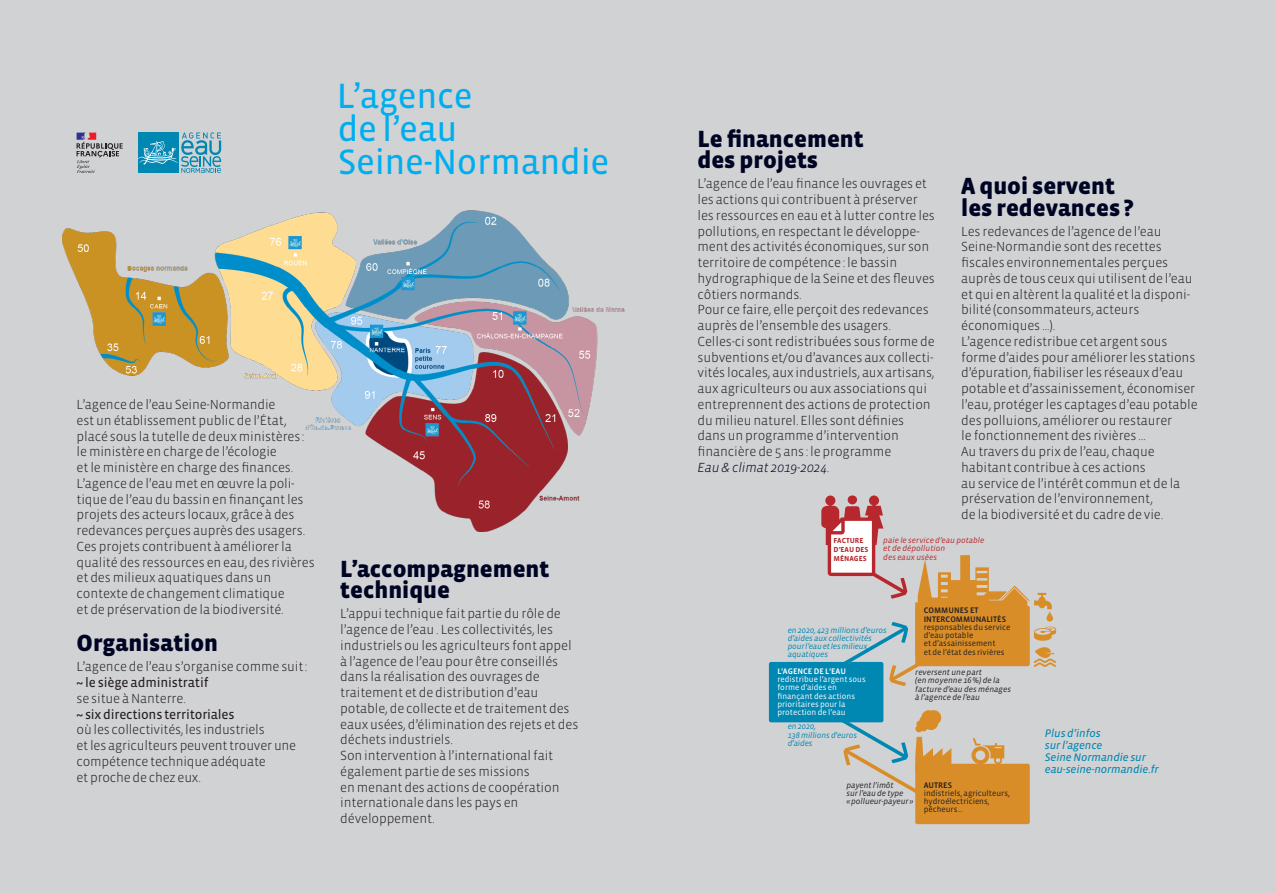
<style>
.page{position:relative;width:1276px;height:893px;background:#fff}
.page>*{position:absolute;margin:0;border:0;box-sizing:border-box;transform-origin:0 0}
.texte{font:36px "Vista Sans OT";letter-spacing:-.01em;color:#00aeef}
.inter{font:900 24px/21.8px "Vista Sans OT";color:#000424}
.texte_agence{font:300 13.5px/15.8px "Vista Sans OT";letter-spacing:-.01em;color:#231f20}
.texte_agence-2{font:13.5px/15.8px "Vista Sans OT";letter-spacing:-.01em;color:#231f20}
.légende{font:italic 11.25px/12px "Vista Sans OT";letter-spacing:-.01em;color:#0087b2}
.texte-2{font:8.25px/8.2px "Vista Sans OT";color:#231f20}
.texte-3{font:italic 8.25px/8.2px "Vista Sans OT";color:#231f20}
.texte-4{font:italic 8.25px/8.2px "Vista Sans OT";letter-spacing:-.01em;color:#0087b2}
.texte-5{font:8.25px/8.2px "Vista Sans OT";color:#fff}
.texte-6{font:italic 8.25px "Vista Sans OT";color:#b7282e}
.texte-7{font:500 8.25px "Vista Sans OT";color:#231f20}
.texte-8{font:700 7.5px "Vista Sans OT";color:#b7282e}
.s1{font-weight:300}
.s2{font-weight:400}
.s3{font-style:italic;color:#000424}
.s4{font-weight:500}
</style>
<div class="page">
<div style="left:638px;top:0;width:638px;height:893px;background:#d1d2d4"></div>
<div style="left:0;top:0;width:638px;height:893px;background:#d1d2d4"></div>
<img style="left:63px;top:210px;width:562px;height:321px">
<svg style="left:971px;top:738px;width:33px;height:26px"></svg>
<svg style="left:814px;top:703px;width:137px;height:90px"></svg>
<svg style="left:814px;top:495px;width:242px;height:191px"></svg>
<div style="left:915px;top:764px;width:114px;height:60px;background:#d98d28;border-radius:2px"></div>
<div style="left:915px;top:606px;width:114px;height:60px;background:#d98d28;border-radius:2px"></div>
<div style="left:769px;top:662px;width:114px;height:60px;background:#0087b2;border-radius:2px"></div>
<div style="left:832px;top:535px;width:38px;height:29px;background:#fff"></div>
<svg style="left:77px;top:133px;width:46px;height:40px"></svg>
<svg style="left:138px;top:132px;width:83px;height:41px"></svg>
<p class="texte" style="left:337px;top:77px;width:137px">L’agence</p>
<p class="texte" style="left:338px;top:110px;width:121px">de l’eau</p>
<p class="texte" style="left:338px;top:143px;width:273px">Seine-Normandie</p>
<p class="texte_agence" style="left:77px;top:397px;width:229px">L’agence de l’eau Seine-Normandie<br>est un établissement public de l’État, placé sous la tutelle de deux ministères: le ministère en charge de l’écologie<br>et le ministère en charge des finances.</p>
<p class="texte_agence" style="left:77px;top:476px;width:240px">L’agence de l’eau met en œuvre la poli&shy;tique de l’eau du bassin en finançant les projets des acteurs locaux, grâce à des redevances perçues auprès des usagers.<br>Ces projets contribuent à améliorer la qualité des ressources en eau, des rivières et des milieux aquatiques dans un contexte de changement climatique<br>et de préservation de la biodiversité.</p>
<p class="inter" style="left:77px;top:633px;width:143px">Organisation</p>
<p class="texte_agence" style="left:77px;top:659px;width:232px">L’agence de l’eau s’organise comme suit:</p>
<p class="texte_agence-2" style="left:77px;top:675px;width:133px">~ le siège administratif <span class="s1">se situe à Nanterre.</span></p>
<p class="texte_agence" style="left:77px;top:706px;width:221px"><span class="s2">~ six directions territoriales<br></span>où les collectivités, les industriels<br>et les agriculteurs peuvent trouver une compétence technique adéquate<br>et proche de chez eux.</p>
<p class="inter" style="left:340px;top:558px;width:211px">L’accompagnement technique</p>
<p class="texte_agence" style="left:340px;top:606px;width:240px">L’appui technique fait partie du rôle de l’agence de l’eau . Les collectivités, les industriels ou les agriculteurs font appel à l’agence de l’eau pour être conseillés dans la réalisation des ouvrages de traitement et de distribution d’eau potable, de collecte et de traitement des eaux usées, d’élimination des rejets et des déchets industriels.</p>
<p class="texte_agence" style="left:340px;top:748px;width:221px">Son intervention à l’international fait également partie de ses missions<br>en menant des actions de coopération internationale dans les pays en développement.</p>
<p class="inter" style="left:697px;top:128px;width:168px">Le financement des projets</p>
<p class="texte_agence" style="left:697px;top:176px;width:239px">L’agence de l’eau finance les ouvrages et les actions qui contribuent à préserver les ressources en eau et à lutter contre les pollutions, en respectant le développe&shy;ment des activités économiques, sur son territoire de compétence: le bassin hydrographique de la Seine et des fleuves côtiers normands.</p>
<p class="texte_agence" style="left:697px;top:302px;width:239px">Pour ce faire, elle perçoit des redevances auprès de l’ensemble des usagers.<br>Celles-ci sont redistribuées sous forme de subventions et/ou d’avances aux collecti&shy;vités locales, aux industriels, aux artisans, aux agriculteurs ou aux associations qui entreprennent des actions de protection du milieu naturel. Elles sont définies dans un programme d’intervention financière de 5 ans: le programme<br><span class="s3">Eau &amp; climat 2019-2024</span>.</p>
<p class="inter" style="left:961px;top:175px;width:174px">A quoi servent les redevances ?</p>
<p class="texte_agence" style="left:961px;top:223px;width:233px">Les redevances de l’agence de l’eau Seine-Normandie sont des recettes fiscales environnementales perçues auprès de tous ceux qui utilisent de l’eau et qui en altèrent la qualité et la disponi&shy;bilité (consommateurs, acteurs économiques …).</p>
<p class="texte_agence" style="left:961px;top:334px;width:238px">L’agence redistribue cet argent sous forme d’aides pour améliorer les stations d’épuration, fiabiliser les réseaux d’eau potable et d’assainissement, économiser l’eau, protéger les captages d’eau potable des polluions, améliorer ou restaurer<br>le fonctionnement des rivières …</p>
<p class="texte_agence" style="left:961px;top:444px;width:221px">Au travers du prix de l’eau, chaque habitant contribue à ces actions<br>au service de l’intérêt commun et de la préservation de l’environnement,<br>de la biodiversité et du cadre de vie.</p>
<p class="texte-8" style="left:833px;top:537px;width:31px">FACTURE</p>
<p class="texte-8" style="left:833px;top:546px;width:36px">D’EAU DES</p>
<p class="texte-8" style="left:833px;top:555px;width:35px">MÉNAGES</p>
<p class="texte-6" style="left:883px;top:536px;width:103px">paie le service d’eau potable</p>
<p class="texte-6" style="left:883px;top:544px;width:63px">et de dépollution</p>
<p class="texte-6" style="left:883px;top:553px;width:55px">des eaux usées</p>
<p class="texte-4" style="left:787px;top:626px;width:100px">en 2020, 423 millions d’euros</p>
<p class="texte-4" style="left:787px;top:634px;width:86px">d’aides aux collectivités pour l’eau et les milieux aquatiques</p>
<p class="texte-5" style="left:777px;top:667px;width:90px"><span class="s4">L’AGENCE DE L’EAU </span>redistribue l’argent sous forme d’aides en finançant des actions prioritaires pour la protection de l’eau</p>
<p class="texte-4" style="left:787px;top:723px;width:30px">en 2020,</p>
<p class="texte-4" style="left:787px;top:731px;width:71px">138 millions d’euros d’aides</p>
<p class="texte-7" style="left:923px;top:606px;width:56px">COMMUNES ET</p>
<p class="texte-7" style="left:923px;top:615px;width:84px">INTERCOMMUNALITÉS</p>
<p class="texte-2" style="left:923px;top:623px;width:88px">responsables du service</p>
<p class="texte-2" style="left:923px;top:631px;width:51px">d’eau potable</p>
<p class="texte-2" style="left:923px;top:640px;width:73px">et d’assainissement</p>
<p class="texte-2" style="left:923px;top:648px;width:82px">et de l’état des rivières</p>
<p class="texte-3" style="left:915px;top:668px;width:97px">reversent une part<br>(en moyenne 16%) de la facture d’eau des ménages à l’agence de l’eau</p>
<p class="texte-3" style="left:846px;top:781px;width:49px">payent l’imôt</p>
<p class="texte-3" style="left:846px;top:789px;width:68px">sur l’eau de type «pollueur-payeur»</p>
<p class="texte-7" style="left:923px;top:781px;width:30px">AUTRES</p>
<p class="texte-2" style="left:923px;top:789px;width:88px">indistriels, agriculteurs, hydroélectriciens, pêcheurs…</p>
<p class="légende" style="left:1045px;top:727px;width:115px">Plus d’infos<br>sur l’agence<br>Seine Normandie sur eau-seine-normandie.fr</p>
</div>
